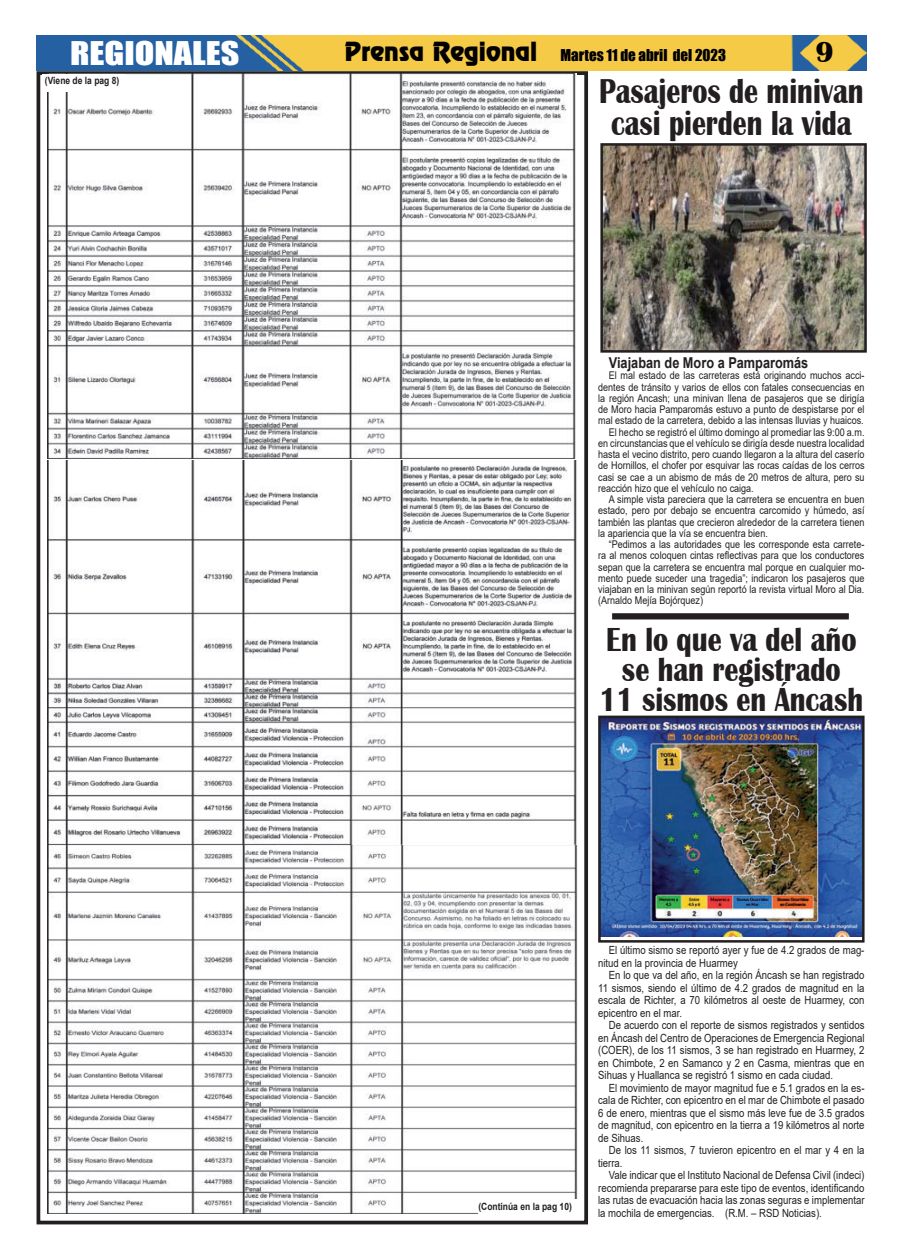
<style>
.page{position:relative;width:900px;height:1258px;background:#fff}
.page>*{position:absolute;margin:0;border:0;box-sizing:border-box;transform-origin:0 0}
.t1{font:700 35.5px/31.2px "Britannic";color:#231f20;text-align:center;scale:.79 1}
.t2{font:700 34.25px/30px "Britannic";color:#231f20;text-align:center;scale:.82 1}
.t3{font:30px "Impact";color:#fff;scale:1.2 1}
.t4{font:700 30px "Britannic";color:#020000}
.t5{font:15px "Impact";color:#000}
.t6{font:700 15px "Arial";color:#231f20;scale:.85 1}
.t7{font:11.25px/12.5px "Arial";color:#231f20;text-align:justify;scale:.85 1}
.t8{font:10.62px "Arial";color:#231f20;scale:.85 1}
.t9{font:700 10px "Arial";color:#231f20;scale:.85 1}
.s1{font-family:"Renfrew Normal";font-size:23.75px;color:#020000}
</style>
<div class="page">
<img style="left:37px;top:35px;width:830px;height:36px">
<div style="left:37px;top:71px;width:551px;height:1153px;border:4px solid #231f20"></div>
<img style="left:47px;top:461px;width:530px;height:753px">
<img style="left:47px;top:73px;width:530px;height:385px">
<div style="left:42px;top:74px;width:83px;height:17px;background:#fff"></div>
<div style="left:478px;top:1199px;width:103px;height:18px;background:#fff"></div>
<div style="left:612px;top:613px;width:237px;height:6px;background:#231f20"></div>
<img style="left:604px;top:147px;width:259px;height:202px">
<div style="left:600px;top:143px;width:267px;height:210px;border:3px solid #231f20"></div>
<img style="left:602px;top:720px;width:259px;height:217px">
<div style="left:598px;top:716px;width:267px;height:227px;border:3px solid #231f20"></div>
<h3 class="t3" style="left:70px;top:39px;width:143px">REGIONALES</h3>
<h3 class="t5" style="left:344px;top:48px;width:383px"><span class="s1">Prensa Regional</span> Martes 11 de abril del 2023</h3>
<h3 class="t4" style="left:815px;top:37px;width:20px">9</h3>
<p class="t9" style="left:45px;top:77px;width:89px">(Viene de la pag 8)</p>
<h1 class="t1" style="left:599px;top:76px;width:336px">Pasajeros de minivan casi pierden la vida</h1>
<h3 class="t6" style="left:609px;top:357px;width:236px">Viajaban de Moro a Pamparomás</h3>
<p class="t8" style="left:609px;top:371px;width:302px">El mal estado de las carreteras está originando muchos acci-</p>
<p class="t8" style="left:598px;top:383px;width:315px">dentes de tránsito y varios de ellos con fatales consecuencias en</p>
<p class="t8" style="left:598px;top:394px;width:315px">la región Ancash; una minivan llena de pasajeros que se dirigía</p>
<p class="t8" style="left:598px;top:405px;width:315px">de Moro hacia Pamparomás estuvo a punto de despistarse por el</p>
<p class="t8" style="left:598px;top:416px;width:314px">mal estado de la carretera, debido a las intensas lluvias y huaicos.</p>
<p class="t8" style="left:609px;top:428px;width:302px">El hecho se registró el último domingo al promediar las 9:00 a.m.</p>
<p class="t8" style="left:598px;top:439px;width:315px">en circunstancias que el vehículo se dirigía desde nuestra localidad</p>
<p class="t8" style="left:598px;top:450px;width:315px">hasta el vecino distrito, pero cuando llegaron a la altura del caserío</p>
<p class="t8" style="left:598px;top:461px;width:315px">de Hornillos, el chofer por esquivar las rocas caídas de los cerros</p>
<p class="t8" style="left:598px;top:473px;width:315px">casi se cae a un abismo de más de 20 metros de altura, pero su</p>
<p class="t8" style="left:598px;top:484px;width:185px">reacción hizo que el vehículo no caiga.</p>
<p class="t8" style="left:609px;top:495px;width:302px">A simple vista pareciera que la carretera se encuentra en buen</p>
<p class="t8" style="left:598px;top:507px;width:315px">estado, pero por debajo se encuentra carcomido y húmedo, así</p>
<p class="t8" style="left:598px;top:518px;width:315px">también las plantas que crecieron alrededor de la carretera tienen</p>
<p class="t8" style="left:598px;top:529px;width:201px">la apariencia que la vía se encuentra bien.</p>
<p class="t8" style="left:609px;top:540px;width:302px">“Pedimos a las autoridades que les corresponde esta carrete-</p>
<p class="t8" style="left:598px;top:548px;width:315px">ra al menos coloquen cintas reflectivas para que los conductores</p>
<p class="t8" style="left:598px;top:563px;width:315px">sepan que la carretera se encuentra mal porque en cualquier mo-</p>
<p class="t8" style="left:598px;top:574px;width:315px">mento puede suceder una tragedia”; indicaron los pasajeros que</p>
<p class="t8" style="left:598px;top:585px;width:315px">viajaban en la minivan según reportó la revista virtual Moro al Dia.</p>
<p class="t8" style="left:598px;top:597px;width:125px">(Arnaldo Mejía Bojórquez)</p>
<h2 class="t2" style="left:600px;top:624px;width:323px">En lo que va del año se han registrado<br>11 sismos en Áncash</h2>
<p class="t9" style="left:478px;top:1202px;width:112px">(Continúa en la pag 10)</p>
<p class="t7" style="left:598px;top:945px;width:315px;text-indent:11px">El último sismo se reportó ayer y fue de 4.2 grados de mag&shy;nitud en la provincia de Huarmey</p>
<p class="t7" style="left:598px;top:970px;width:315px;text-indent:11px">En lo que va del año, en la región Áncash se han registrado 11 sismos, siendo el último de 4.2 grados de magnitud en la escala de Richter, a 70 kilómetros al oeste de Huarmey, con epicentro en el mar.</p>
<p class="t7" style="left:598px;top:1020px;width:315px;text-indent:11px">De acuerdo con el reporte de sismos registrados y sentidos en Áncash del Centro de Operaciones de Emergencia Regional (COER), de los 11 sismos, 3 se han registrado en Huarmey, 2 en Chimbote, 2 en Samanco y 2 en Casma, mientras que en Sihuas y Huallanca se registró 1 sismo en cada ciudad.</p>
<p class="t7" style="left:598px;top:1083px;width:315px;text-indent:11px">El movimiento de mayor magnitud fue e 5.1 grados en la es&shy;cala de Richter, con epicentro en el mar de Chimbote el pasado 6 de enero, mientras que el sismo más leve fue de 3.5 grados de magnitud, con epicentro en la tierra a 19 kilómetros al norte de Sihuas.</p>
<p class="t7" style="left:598px;top:1145px;width:315px;text-indent:11px">De los 11 sismos, 7 tuvieron epicentro en el mar y 4 en la tierra.</p>
<p class="t7" style="left:598px;top:1170px;width:315px;text-indent:11px">Vale indicar que el Instituto Nacional de Defensa Civil (indeci) recomienda prepararse para este tipo de eventos, identificando las rutas de evacuación hacia las zonas seguras e implementar la mochila de emergencias. (R.M. – RSD Noticias).</p>
</div>
